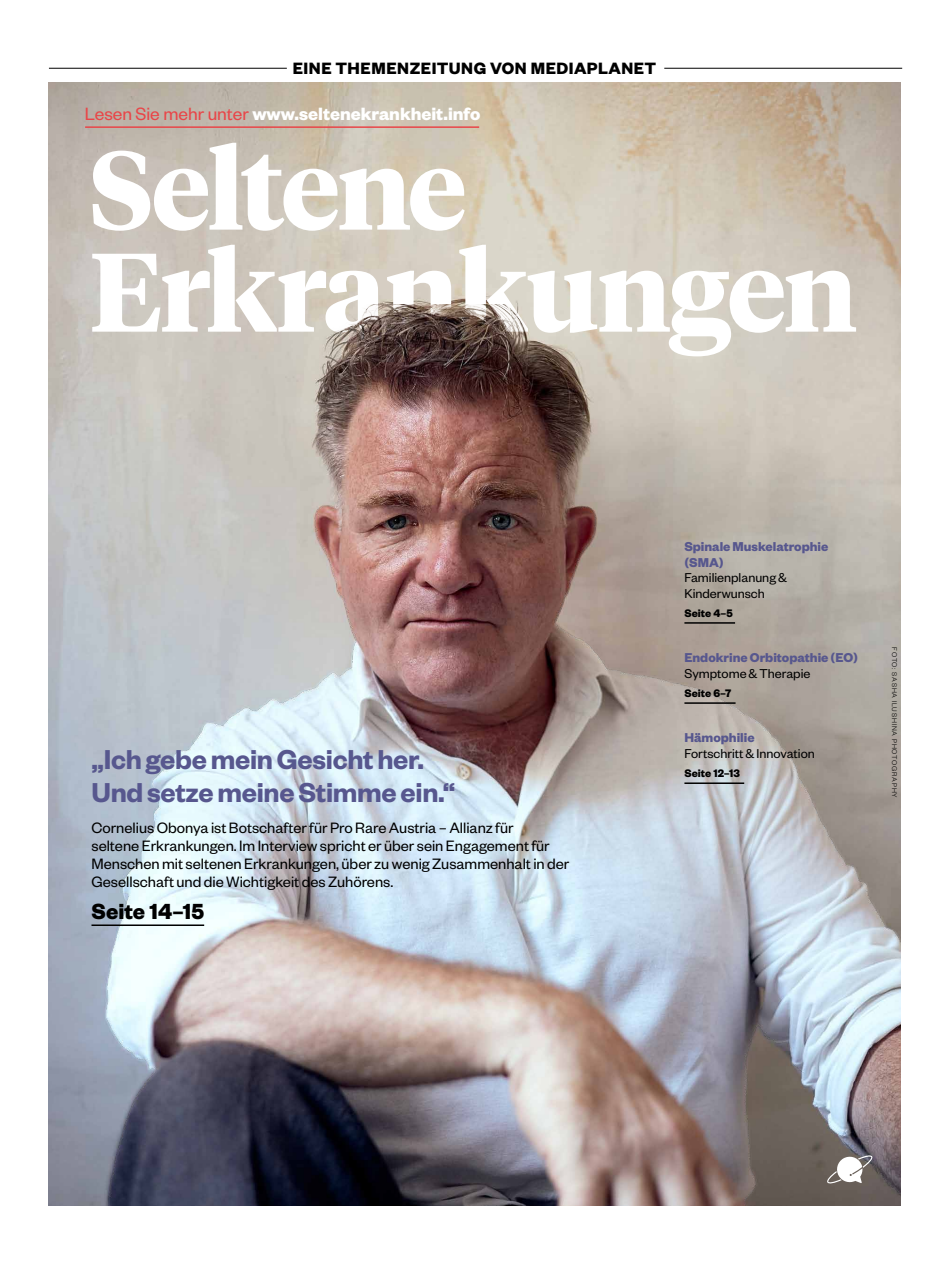
<style>
.page{position:relative;width:949px;height:1263px;background:#fff}
.page>*{position:absolute;margin:0;border:0;box-sizing:border-box;transform-origin:0 0}
.t1{font:700 111px/102px "Tiempos Headline";letter-spacing:-.02em;color:#fff}
.t2{font:600 30px/33px "Founders Grotesk";letter-spacing:-.01em;color:#57578e}
.t3{font:700 24px "Founders Grotesk";color:#000}
.t4{font:700 19.5px "Founders Grotesk";color:#fff}
.t5{font:700 18px "Founders Grotesk";letter-spacing:.03em;color:#000}
.t6{font:16.5px/18.1px "Founders Grotesk";color:#000}
.t7{font:14.1px/15.6px "Founders Grotesk";color:#000}
.t8{font:700 14.1px/15.6px "Founders Grotesk";color:#57578e}
.t9{font:700 12px "Founders Grotesk";color:#000}
.t10{font:300 7.5px "Founders Grotesk";letter-spacing:.11em;color:#000}
.s1{font-weight:400;color:#e94548}
</style>
<div class="page">
<img style="left:49px;top:83px;width:850px;height:221px">
<img style="left:49px;top:304px;width:850px;height:901px">
<hr style="left:684px;top:622px;width:50px;height:2px;background:#000">
<hr style="left:684px;top:702px;width:51px;height:2px;background:#000">
<hr style="left:684px;top:782px;width:60px;height:2px;background:#000">
<hr style="left:49px;top:68px;width:238px;height:1px;background:#000">
<hr style="left:664px;top:68px;width:237px;height:1px;background:#000">
<hr style="left:85px;top:126px;width:394px;height:2px;background:#e94548">
<svg style="left:825px;top:1154px;width:48px;height:30px"></svg>
<hr style="left:91px;top:924px;width:113px;height:2px;background:#000">
<p class="t5" style="left:292px;top:56px;width:365px">EINE THEMENZEITUNG VON MEDIAPLANET</p>
<p class="t4" style="left:85px;top:101px;width:397px"><span class="s1">Lesen Sie mehr unter</span> www.seltenekrankheit.info</p>
<h1 class="t1" style="left:89px;top:134px;width:768px">Seltene<br>Erkrankungen</h1>
<h2 class="t2" style="left:91px;top:741px;width:365px">„Ich gebe mein Gesicht her.<br>Und setze meine Stimme ein.“</h2>
<p class="t6" style="left:91px;top:818px;width:479px">Cornelius Obonya ist Botschafter für Pro Rare Austria – Allianz für<br>seltene Erkrankungen. Im Interview spricht er über sein Engagement für Menschen mit seltenen Erkrankungen, über zu wenig Zusammenhalt in der Gesellschaft und die Wichtigkeit des Zuhörens.</p>
<h3 class="t3" style="left:91px;top:896px;width:114px">Seite 14–15</h3>
<p class="t8" style="left:684px;top:538px;width:145px">Spinale Muskelatrophie (SMA)</p>
<p class="t7" style="left:684px;top:569px;width:104px">Familienplanung &amp;<br>Kinderwunsch</p>
<p class="t9" style="left:684px;top:605px;width:50px">Seite 4–5</p>
<p class="t8" style="left:684px;top:649px;width:175px">Endokrine Orbitopathie (EO)</p>
<p class="t7" style="left:684px;top:665px;width:127px">Symptome &amp; Therapie</p>
<p class="t9" style="left:684px;top:685px;width:48px">Seite 6–7</p>
<p class="t8" style="left:684px;top:729px;width:72px">Hämophilie</p>
<p class="t7" style="left:684px;top:745px;width:132px">Fortschritt &amp; Innovation</p>
<p class="t9" style="left:684px;top:766px;width:57px">Seite 12–13</p>
<p class="t10" style="left:898px;top:647px;width:152px;rotate:90deg">FOTO: SASHA ILUSHINA PHOTOGRAPHY</p>
</div>
